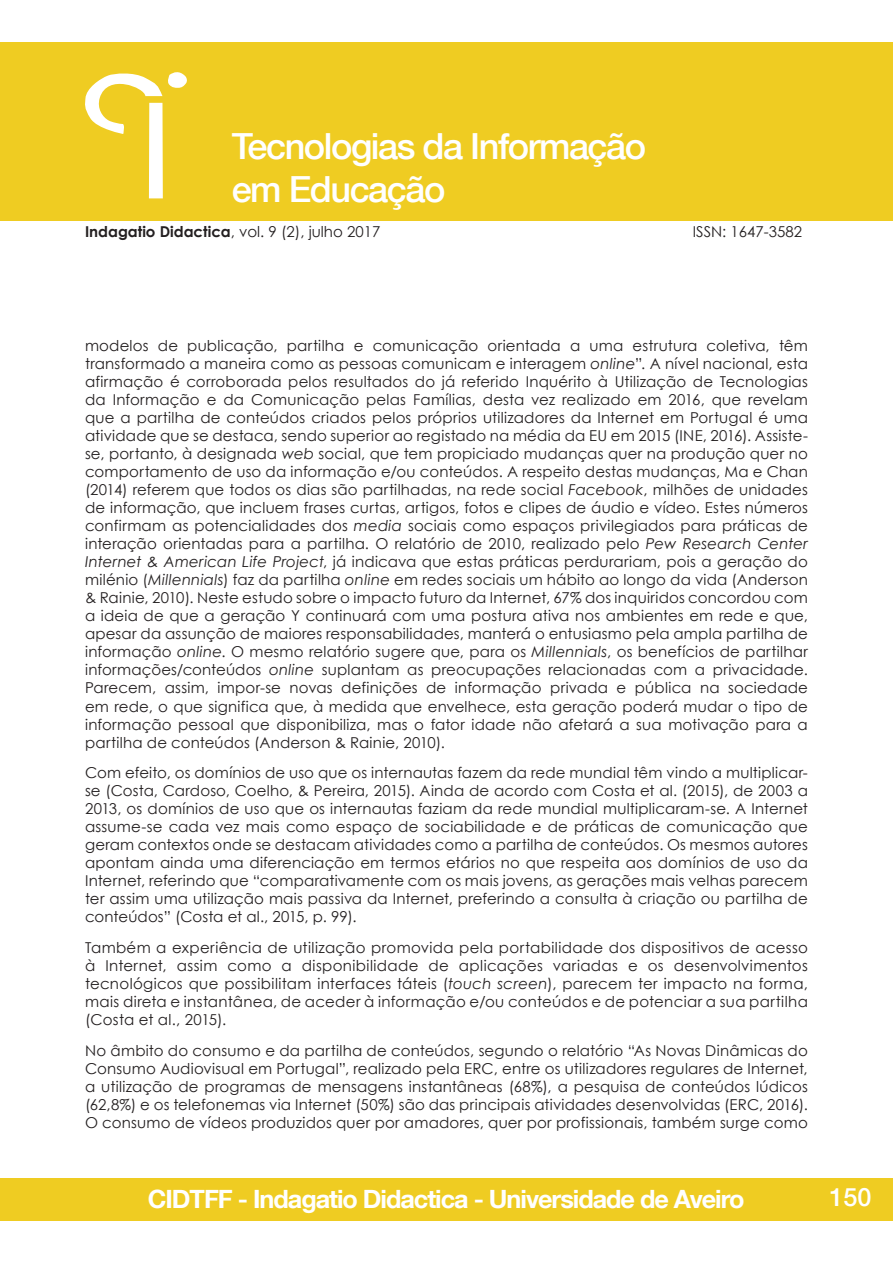
<style>
.page{position:relative;width:893px;height:1263px;background:#fff}
.page>*{position:absolute;margin:0;border:0;box-sizing:border-box;transform-origin:0 0}
.t1{font:500 36px/43.2px "Helvetica Neue LT Com";letter-spacing:-.04em;color:#fff}
.t2{font:700 25.2px "Helvetica Neue LT Com";letter-spacing:-.04em;color:#fff}
.t3{font:500 25.2px "Helvetica Neue LT Com";color:#fff}
.paragrafos{font:15px/18px "Century Gothic";letter-spacing:.01em;color:#231f20;text-align:justify}
.s1{font-weight:700}
.s2{font-style:italic}
</style>
<div class="page">
<div style="left:0;top:1178px;width:893px;height:42px;background:#efcc22"></div>
<div style="left:0;top:43px;width:893px;height:178px;background:#efcc22"></div>
<div style="left:149px;top:103px;width:14px;height:95px;background:#fff"></div>
<svg style="left:85px;top:72px;width:102px;height:62px"></svg>
<h1 class="t1" style="left:232px;top:124px;width:416px">Tecnologias da Informação em Educação</h1>
<p class="paragrafos" style="left:85px;top:222px;width:297px"><span class="s1">Indagatio Didactica</span>, vol. 9 (2), julho 2017</p>
<p class="paragrafos" style="left:693px;top:222px;width:111px">ISSN: 1647-3582</p>
<p class="paragrafos" style="left:85px;top:337px;width:724px">modelos de publicação, partilha e comunicação orientada a uma estrutura coletiva, têm transformado a maneira como as pessoas comunicam e interagem <span class="s2">online</span>”. A nível nacional, esta afirmação é corroborada pelos resultados do já referido Inquérito à Utilização de Tecnologias da Informação e da Comunicação pelas Famílias, desta vez realizado em 2016, que revelam que a partilha de conteúdos criados pelos próprios utilizadores da Internet em Portugal é uma atividade que se destaca, sendo superior ao registado na média da EU em 2015 (INE, 2016). Assiste&shy;se, portanto, à designada <span class="s2">web</span> social, que tem propiciado mudanças quer na produção quer no comportamento de uso da informação e/ou conteúdos. A respeito destas mudanças, Ma e Chan (2014) referem que todos os dias são partilhadas, na rede social <span class="s2">Facebook</span>, milhões de unidades de informação, que incluem frases curtas, artigos, fotos e clipes de áudio e vídeo. Estes números confirmam as potencialidades dos <span class="s2">media</span> sociais como espaços privilegiados para práticas de interação orientadas para a partilha. O relatório de 2010, realizado pelo <span class="s2">Pew Research Center Internet &amp; American Life Project</span>, já indicava que estas práticas perdurariam, pois a geração do milénio (<span class="s2">Millennials</span>) faz da partilha <span class="s2">online</span> em redes sociais um hábito ao longo da vida (Anderson &amp; Rainie, 2010). Neste estudo sobre o impacto futuro da Internet, 67% dos inquiridos concordou com a ideia de que a geração Y continuará com uma postura ativa nos ambientes em rede e que, apesar da assunção de maiores responsabilidades, manterá o entusiasmo pela ampla partilha de informação <span class="s2">online</span>. O mesmo relatório sugere que, para os <span class="s2">Millennials</span>, os benefícios de partilhar informações/conteúdos <span class="s2">online</span> suplantam as preocupações relacionadas com a privacidade.<br>Parecem, assim, impor-se novas definições de informação privada e pública na sociedade em rede, o que significa que, à medida que envelhece, esta geração poderá mudar o tipo de informação pessoal que disponibiliza, mas o fator idade não afetará a sua motivação para a partilha de conteúdos (Anderson &amp; Rainie, 2010).</p>
<p class="paragrafos" style="left:85px;top:764px;width:724px">Com efeito, os domínios de uso que os internautas fazem da rede mundial têm vindo a multiplicar&shy;se (Costa, Cardoso, Coelho, &amp; Pereira, 2015). Ainda de acordo com Costa et al. (2015), de 2003 a 2013, os domínios de uso que os internautas faziam da rede mundial multiplicaram-se. A Internet assume-se cada vez mais como espaço de sociabilidade e de práticas de comunicação que geram contextos onde se destacam atividades como a partilha de conteúdos. Os mesmos autores apontam ainda uma diferenciação em termos etários no que respeita aos domínios de uso da Internet, referindo que “comparativamente com os mais jovens, as gerações mais velhas parecem ter assim uma utilização mais passiva da Internet, preferindo a consulta à criação ou partilha de conteúdos” (Costa et al., 2015, p. 99).</p>
<p class="paragrafos" style="left:85px;top:938px;width:724px">Também a experiência de utilização promovida pela portabilidade dos dispositivos de acesso à Internet, assim como a disponibilidade de aplicações variadas e os desenvolvimentos tecnológicos que possibilitam interfaces táteis (<span class="s2">touch screen</span>), parecem ter impacto na forma, mais direta e instantânea, de aceder à informação e/ou conteúdos e de potenciar a sua partilha (Costa et al., 2015).</p>
<p class="paragrafos" style="left:85px;top:1041px;width:724px">No âmbito do consumo e da partilha de conteúdos, segundo o relatório “As Novas Dinâmicas do Consumo Audiovisual em Portugal”, realizado pela ERC, entre os utilizadores regulares de Internet, a utilização de programas de mensagens instantâneas (68%), a pesquisa de conteúdos lúdicos (62,8%) e os telefonemas via Internet (50%) são das principais atividades desenvolvidas (ERC, 2016).<br>O consumo de vídeos produzidos quer por amadores, quer por profissionais, também surge como</p>
<h2 class="t2" style="left:148px;top:1183px;width:598px">CIDTFF - Indagatio Didactica - Universidade de Aveiro</h2>
<h2 class="t3" style="left:829px;top:1181px;width:44px">150</h2>
</div>
